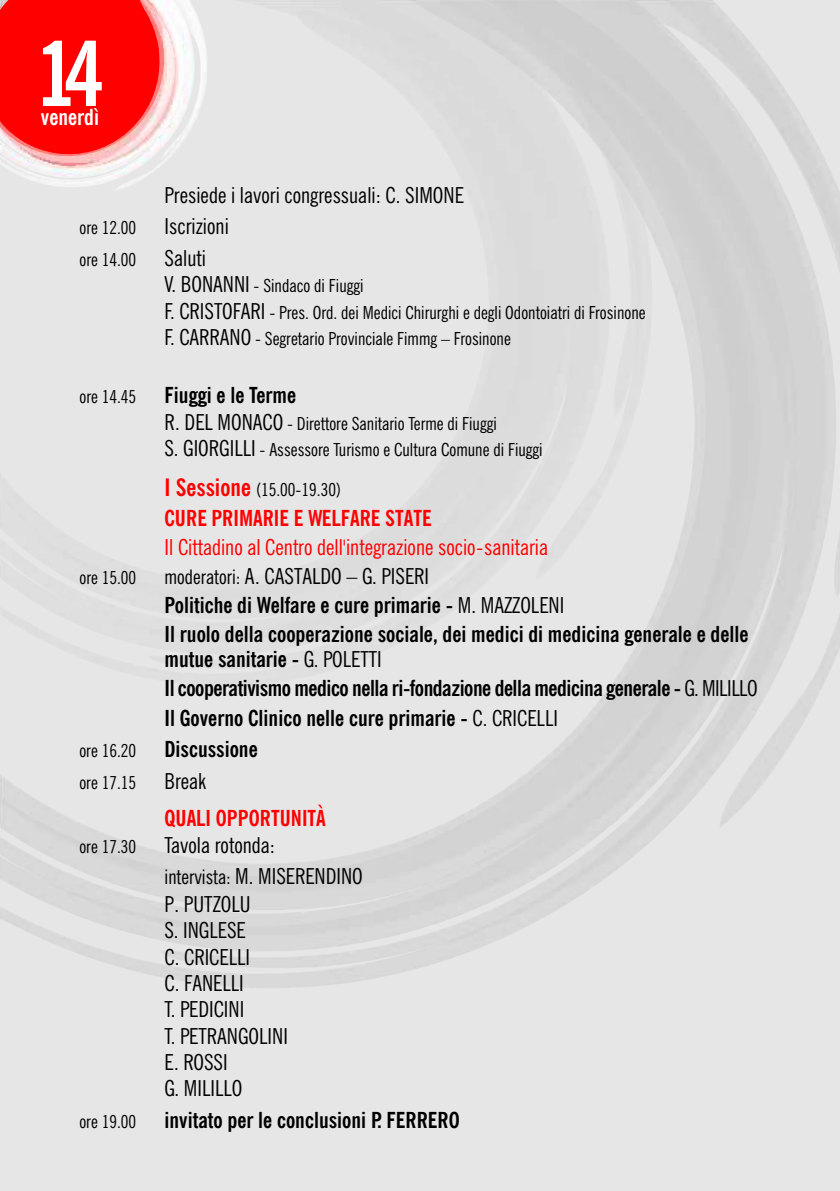
<style>
.page{position:relative;width:840px;height:1191px;background:#fff}
.page>*{position:absolute;margin:0;border:0;box-sizing:border-box;transform-origin:0 0}
.t1{font:700 condensed 90px "News Gothic BT";color:#fff}
.t2{font:700 condensed 24px "News Gothic BT";color:#f00}
.t3{font:700 condensed 22px/29.2px "News Gothic BT";color:#000}
.t4{font:condensed 22px/26.4px "News Gothic BT";color:#000}
.t5{font:700 condensed 22px/29.2px "News Gothic BT";letter-spacing:-.02em;color:#000}
.t6{font:condensed 22px "News Gothic BT";color:#f00}
.t7{font:700 condensed 22px "News Gothic BT";color:#f00}
.t8{font:700 condensed 22px "News Gothic BT";color:#fff}
.t9{font:condensed 18px/26.4px "News Gothic BT";color:#000}
.s1{font-size:22px}
.s2{font-weight:400;font-size:20px}
.s3{font-weight:400}
.s4{font-size:20px}
</style>
<div class="page">
<div style="left:0;top:0;width:839px;height:1191px;background:#e6e6e6"></div>
<img style="left:0;top:33px;width:760px;height:879px">
<img style="left:41px;top:13px;width:168px;height:178px">
<img style="left:0;top:0;width:196px;height:188px">
<img style="left:0;top:0;width:185px;height:179px">
<img style="left:0;top:0;width:176px;height:169px">
<h1 class="t1" style="left:37px;top:38px;width:67px">14</h1>
<p class="t8" style="left:41px;top:108px;width:60px">venerdì</p>
<p class="t4" style="left:164px;top:184px;width:300px">Presiede i lavori congressuali: C. SIMONE</p>
<p class="t9" style="left:79px;top:216px;width:58px">ore 12.00</p>
<p class="t4" style="left:164px;top:215px;width:66px">Iscrizioni</p>
<p class="t9" style="left:79px;top:248px;width:58px">ore 14.00</p>
<p class="t4" style="left:164px;top:247px;width:43px">Saluti</p>
<p class="t9" style="left:164px;top:274px;width:482px"><span class="s1">V. BONANNI</span> - Sindaco di Fiuggi<br><span class="s1">F. CRISTOFARI</span> - Pres. Ord. dei Medici Chirurghi e degli Odontoiatri di Frosinone<br><span class="s1">F. CARRANO</span> - Segretario Provinciale Fimmg – Frosinone</p>
<p class="t9" style="left:79px;top:385px;width:58px">ore 14.45</p>
<p class="t3" style="left:164px;top:383px;width:133px">Fiuggi e le Terme</p>
<p class="t9" style="left:164px;top:412px;width:379px"><span class="s1">R. DEL MONACO</span> - Direttore Sanitario Terme di Fiuggi<br><span class="s1">S. GIORGILLI</span> - Assessore Turismo e Cultura Comune di Fiuggi</p>
<p class="t9" style="left:256px;top:478px;width:86px">(15.00-19.30)</p>
<h2 class="t2" style="left:164px;top:477px;width:88px">I Sessione</h2>
<p class="t7" style="left:164px;top:509px;width:268px">CURE PRIMARIE E WELFARE STATE</p>
<p class="t6" style="left:164px;top:538px;width:385px">Il Cittadino al Centro dell'integrazione socio-sanitaria</p>
<p class="t9" style="left:79px;top:565px;width:58px">ore 15.00</p>
<p class="t3" style="left:164px;top:563px;width:585px"><span class="s2">moderatori:</span> <span class="s3">A. CASTALDO – G. PISERI<br></span>Politiche di Welfare e cure primarie - <span class="s3">M. MAZZOLENI<br></span>Il ruolo della cooperazione sociale, dei medici di medicina generale e delle</p>
<p class="t5" style="left:164px;top:647px;width:594px">mutue sanitarie - <span class="s3">G. POLETTI<br></span>Il cooperativismo medico nella ri-fondazione della medicina generale - <span class="s3">G. MILILLO<br></span>Il Governo Clinico nelle cure primarie - <span class="s3">C. CRICELLI</span></p>
<p class="t9" style="left:79px;top:739px;width:58px">ore 16.20</p>
<p class="t3" style="left:164px;top:737px;width:95px">Discussione</p>
<p class="t9" style="left:79px;top:771px;width:58px">ore 17.15</p>
<p class="t4" style="left:164px;top:770px;width:43px">Break</p>
<p class="t7" style="left:164px;top:809px;width:163px">QUALI OPPORTUNITÀ</p>
<p class="t9" style="left:79px;top:834px;width:58px">ore 17.30</p>
<p class="t4" style="left:164px;top:831px;width:200px;line-height:31.6px">Tavola rotonda:<br><span class="s4">intervista:</span> M. MISERENDINO</p>
<p class="t4" style="left:164px;top:893px;width:125px">P. PUTZOLU<br>S. INGLESE<br>C. CRICELLI<br>C. FANELLI<br>T. PEDICINI<br>T. PETRANGOLINI<br>E. ROSSI<br>G. MILILLO</p>
<p class="t9" style="left:79px;top:1110px;width:58px">ore 19.00</p>
<p class="t3" style="left:164px;top:1107px;width:296px">invitato per le conclusioni P. FERRERO</p>
</div>
